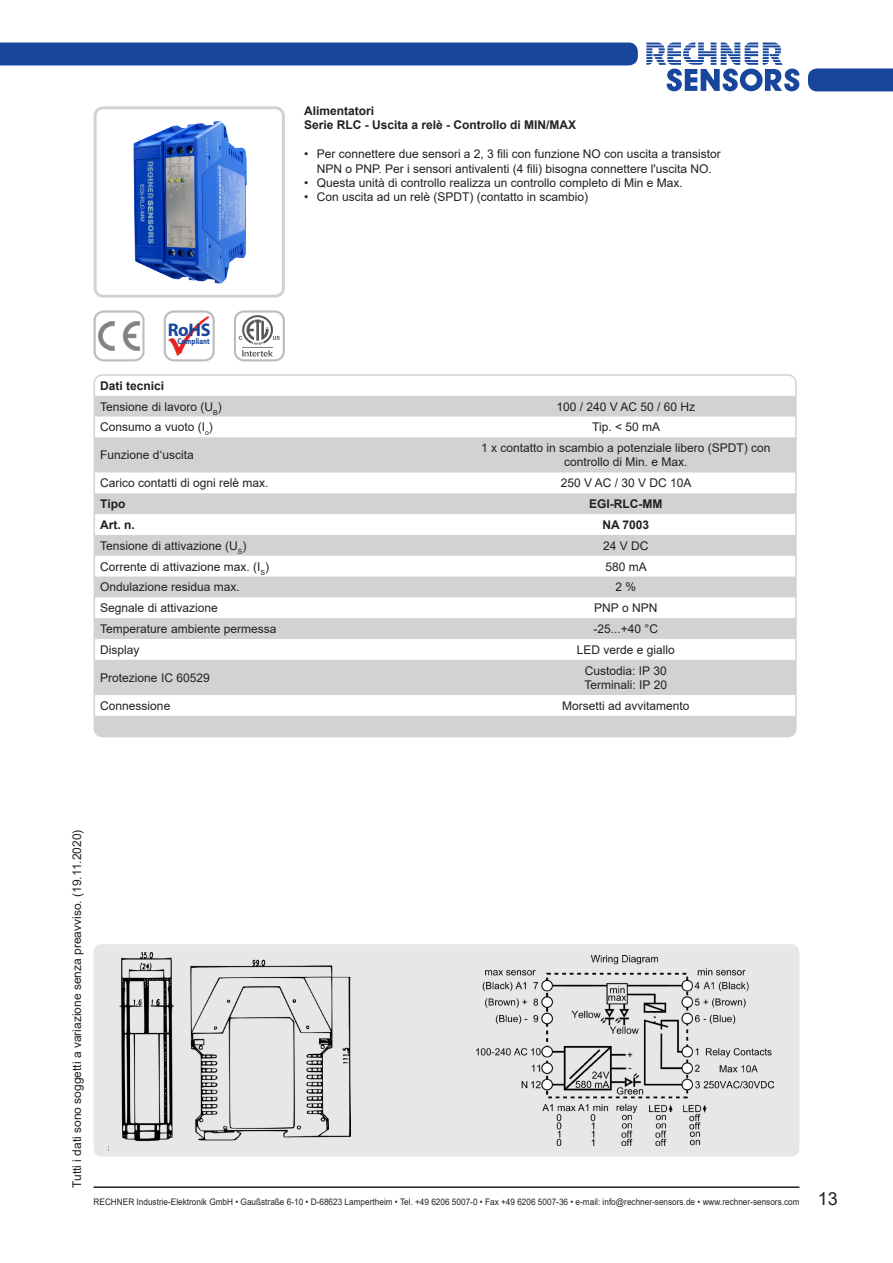
<style>
.page{position:relative;width:893px;height:1263px;background:#fff}
.page>*{position:absolute;margin:0;border:0;box-sizing:border-box;transform-origin:0 0}
.t1{font:700 18.3px "Myriad Pro";color:#18469d}
.t2{font:12px/14.4px "Arial";color:#231f20;text-align:center}
.Text_neben_Foto{font:700 12px "Arial";color:#231f20}
.t3{font:9px "Arial";color:#231f20;scale:.91 1}
.t4{font:700 8.4px "Myriad Pro";color:#18469d;scale:.82 1}
.s1{font-size:18px}
</style>
<div class="page">
<svg style="left:646px;top:43px;width:153px;height:48px"></svg>
<div style="left:808px;top:68px;width:85px;height:23px;background:#18469d"></div>
<hr style="left:94px;top:1186px;width:705px;height:2px;background:#231f20">
<div style="left:0;top:43px;width:638px;height:22px;background:#18469d"></div>
<div style="left:94px;top:944px;width:705px;height:213px;background:#e6e7e9;border-radius:9px"></div>
<img style="left:476px;top:956px;width:298px;height:190px">
<img style="left:108px;top:953px;width:243px;height:198px">
<img style="left:98px;top:110px;width:183px;height:184px">
<div style="left:94px;top:106px;width:191px;height:192px;border:3px solid #d1d2d4;border-radius:9px"></div>
<div style="left:94px;top:310px;width:51px;height:51px;border:2px solid #bcbdc0;border-radius:9px"></div>
<svg style="left:98px;top:321px;width:42px;height:30px"></svg>
<div style="left:164px;top:310px;width:51px;height:51px;border:2px solid #bcbdc0;border-radius:9px"></div>
<img style="left:168px;top:316px;width:40px;height:40px">
<div style="left:234px;top:310px;width:51px;height:51px;border:2px solid #bcbdc0;border-radius:9px"></div>
<svg style="left:239px;top:315px;width:41px;height:42px"></svg>
<svg style="left:94px;top:396px;width:700px;height:341px;fill:#d1d2d4"></svg>
<div style="left:94px;top:374px;width:703px;height:363px;border:2px solid #d1d2d4;border-radius:9px"></div>
<p class="t1" style="left:168px;top:318px;width:44px">RoHS</p>
<p class="t4" style="left:178px;top:335px;width:41px">Compliant</p>
<p class="Text_neben_Foto" style="left:304px;top:102px;width:72px">Alimentatori</p>
<p class="Text_neben_Foto" style="left:304px;top:117px;width:274px">Serie RLC - Uscita a relè - Controllo di MIN/MAX</p>
<p class="t2" style="left:304px;top:147px;width:418px">• Per connettere due sensori a 2, 3 fili con funzione NO con uscita a transistor<br>NPN o PNP. Per i sensori antivalenti (4 fili) bisogna connettere l'uscita NO.</p>
<p class="t2" style="left:304px;top:176px;width:380px">• Questa unità di controllo realizza un controllo completo di Min e Max.</p>
<p class="t2" style="left:304px;top:190px;width:286px">• Con uscita ad un relè (SPDT) (contatto in scambio)</p>
<p class="Text_neben_Foto" style="left:100px;top:377px;width:66px">Dati tecnici</p>
<p class="t2" style="left:100px;top:399px;width:123px">Tensione di lavoro (U<sub>B</sub>)</p>
<p class="t2" style="left:556px;top:399px;width:140px">100 / 240 V AC 50 / 60 Hz</p>
<p class="t2" style="left:100px;top:420px;width:114px">Consumo a vuoto (I<sub>o</sub>)</p>
<p class="t2" style="left:592px;top:420px;width:69px">Tip. &lt; 50 mA</p>
<p class="t2" style="left:100px;top:448px;width:95px">Funzione d‘uscita</p>
<p class="t2" style="left:481px;top:441px;width:291px">1 x contatto in scambio a potenziale libero (SPDT) con controllo di Min. e Max.</p>
<p class="t2" style="left:100px;top:476px;width:170px">Carico contatti di ogni relè max.</p>
<p class="t2" style="left:561px;top:476px;width:132px">250 V AC / 30 V DC 10A</p>
<p class="Text_neben_Foto" style="left:100px;top:495px;width:27px">Tipo</p>
<p class="Text_neben_Foto" style="left:589px;top:495px;width:75px">EGI-RLC-MM</p>
<p class="Text_neben_Foto" style="left:100px;top:516px;width:36px">Art. n.</p>
<p class="Text_neben_Foto" style="left:602px;top:516px;width:48px">NA 7003</p>
<p class="t2" style="left:100px;top:538px;width:148px">Tensione di attivazione (U<sub>S</sub>)</p>
<p class="t2" style="left:603px;top:538px;width:47px">24 V DC</p>
<p class="t2" style="left:100px;top:559px;width:170px">Corrente di attivazione max. (I<sub>S</sub>)</p>
<p class="t2" style="left:605px;top:559px;width:43px">580 mA</p>
<p class="t2" style="left:100px;top:580px;width:141px">Ondulazione residua max.</p>
<p class="t2" style="left:615px;top:580px;width:22px">2 %</p>
<p class="t2" style="left:100px;top:601px;width:119px">Segnale di attivazione</p>
<p class="t2" style="left:594px;top:601px;width:65px">PNP o NPN</p>
<p class="t2" style="left:100px;top:621px;width:178px">Temperature ambiente permessa</p>
<p class="t2" style="left:594px;top:621px;width:66px">-25...+40 °C</p>
<p class="t2" style="left:100px;top:642px;width:41px">Display</p>
<p class="t2" style="left:577px;top:642px;width:100px">LED verde e giallo</p>
<p class="t2" style="left:100px;top:670px;width:111px">Protezione IC 60529</p>
<p class="t2" style="left:585px;top:663px;width:83px">Custodia: IP 30</p>
<p class="t2" style="left:585px;top:677px;width:84px">Terminali: IP 20</p>
<p class="t2" style="left:100px;top:698px;width:72px">Connessione</p>
<p class="t2" style="left:562px;top:698px;width:129px">Morsetti ad avvitamento</p>
<p class="t2" style="left:70px;top:1188px;width:360px;rotate:-90deg">Tutti i dati sono soggetti a variazione senza preavviso. (19.11.2020)</p>
<p class="t3" style="left:94px;top:1195px;width:819px">RECHNER Industrie-Elektronik GmbH • Gaußstraße 6-10 • D-68623 Lampertheim • Tel. +49 6206 5007-0 • Fax +49 6206 5007-36 • e-mail: info@rechner-sensors.de • www.rechner-sensors.com <span class="s1">13</span></p>
</div>
